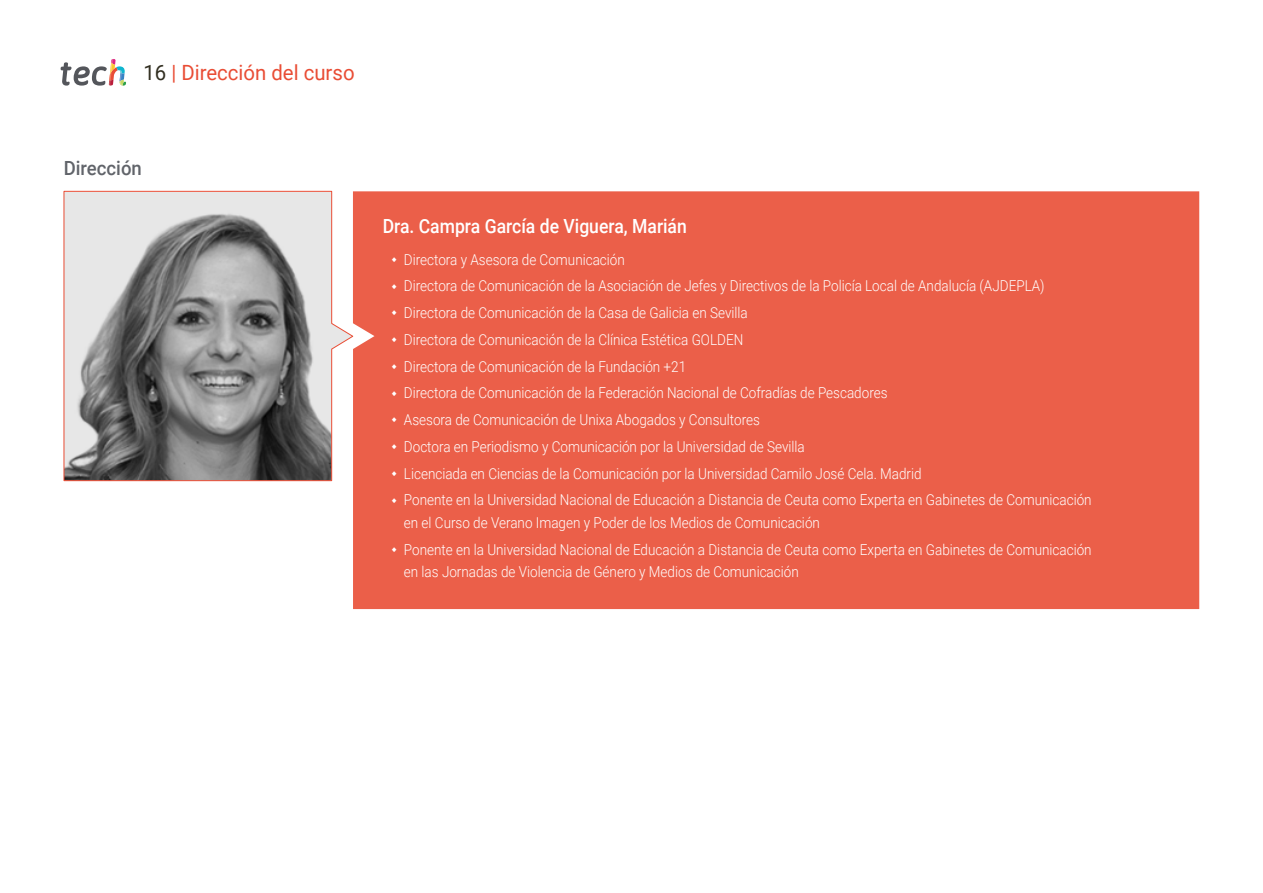
<style>
.page{position:relative;width:1263px;height:893px;background:#fff}
.page>*{position:absolute;margin:0;border:0;box-sizing:border-box;transform-origin:0 0}
.t1{font:21px "Roboto";color:#e94d35}
.t2{font:500 19.5px "Roboto";color:#fff;scale:.9 1}
.t3{font:500 19.5px "Roboto";color:#61646a;scale:.95 1}
.t4{font:300 15px/26.7px "Roboto";color:#fff;scale:.9 1}
.s1{color:#312e20}
</style>
<div class="page">
<svg style="left:61px;top:59px;width:65px;height:27px"></svg>
<div style="left:353px;top:191px;width:846px;height:418px;background:#eb5f49"></div>
<svg style="left:64px;top:191px;width:289px;height:290px;background:#a09f9e"></svg>
<svg style="left:392px;top:257px;width:4px;height:5px"></svg>
<svg style="left:392px;top:284px;width:4px;height:5px"></svg>
<svg style="left:392px;top:310px;width:4px;height:5px"></svg>
<svg style="left:392px;top:337px;width:4px;height:5px"></svg>
<svg style="left:392px;top:364px;width:4px;height:5px"></svg>
<svg style="left:392px;top:391px;width:4px;height:5px"></svg>
<svg style="left:392px;top:417px;width:4px;height:5px"></svg>
<svg style="left:392px;top:444px;width:4px;height:5px"></svg>
<svg style="left:392px;top:471px;width:4px;height:5px"></svg>
<svg style="left:392px;top:498px;width:4px;height:5px"></svg>
<svg style="left:392px;top:547px;width:4px;height:5px"></svg>
<h1 class="t1" style="left:144px;top:57px;width:213px"><span class="s1">16</span> | Dirección del curso</h1>
<h2 class="t3" style="left:64px;top:154px;width:84px">Dirección</h2>
<h2 class="t2" style="left:383px;top:212px;width:339px">Dra. Campra García de Viguera, Marián</h2>
<p class="t4" style="left:404px;top:245px;width:766px">Directora y Asesora de Comunicación<br>Directora de Comunicación de la Asociación de Jefes y Directivos de la Policía Local de Andalucía (AJDEPLA)<br>Directora de Comunicación de la Casa de Galicia en Sevilla<br>Directora de Comunicación de la Clínica Estética GOLDEN<br>Directora de Comunicación de la Fundación +21<br>Directora de Comunicación de la Federación Nacional de Cofradías de Pescadores<br>Asesora de Comunicación de Unixa Abogados y Consultores<br>Doctora en Periodismo y Comunicación por la Universidad de Sevilla<br>Licenciada en Ciencias de la Comunicación por la Universidad Camilo José Cela. Madrid<br>Ponente en la Universidad Nacional de Educación a Distancia de Ceuta como Experta en Gabinetes de Comunicación</p>
<p class="t4" style="left:404px;top:509px;width:766px">en el Curso de Verano Imagen y Poder de los Medios de Comunicación<br>Ponente en la Universidad Nacional de Educación a Distancia de Ceuta como Experta en Gabinetes de Comunicación</p>
<p class="t4" style="left:404px;top:558px;width:440px">en las Jornadas de Violencia de Género y Medios de Comunicación</p>
</div>
